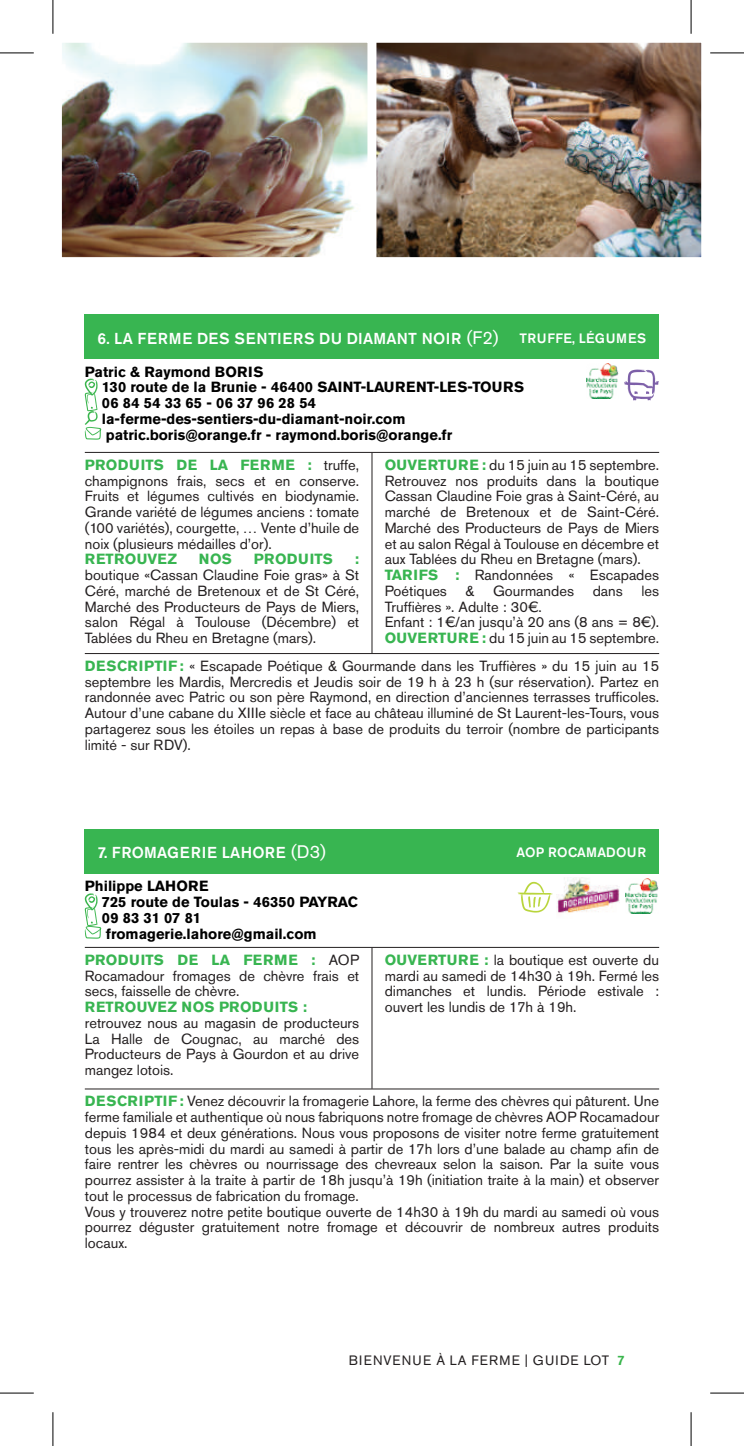
<style>
.page{position:relative;width:744px;height:1446px;background:#fff}
.page>*{position:absolute;margin:0;border:0;box-sizing:border-box;transform-origin:0 0}
.t1{font:500 15.75px "Akzidenz Grotesk Std";letter-spacing:.015em;color:#fff}
.t2{font:14.62px/15.8px "Akzidenz Grotesk Std";color:#231f20;text-align:justify}
.t3{font:700 14.62px/15.8px "Akzidenz Grotesk Std";color:#000}
.t4{font:700 14.62px "Akzidenz Grotesk Std";letter-spacing:.015em;color:#38b551}
.t5{font:13.5px "Akzidenz Grotesk Std";letter-spacing:.095em;color:#231f20}
.t6{font:500 13.5px "Akzidenz Grotesk Std";letter-spacing:.055em;color:#fff}
.t7{font:500 13.5px "Akzidenz Grotesk Std";letter-spacing:.025em;color:#fff}
.s1{font-weight:400;font-size:18px}
.s2{font-weight:700;color:#38b551}
.s3{font-weight:500;color:#39b54c}
</style>
<div class="page">
<img style="left:376px;top:44px;width:324px;height:212px">
<div style="left:363px;top:34px;width:347px;height:232px;border:9px solid #fff"></div>
<img style="left:63px;top:44px;width:303px;height:212px">
<div style="left:53px;top:34px;width:323px;height:232px;border:9px solid #fff"></div>
<div style="left:85px;top:314px;width:574px;height:45px;background:#38b551"></div>
<hr style="left:371px;top:452px;width:1px;height:201px;background:#231f20">
<hr style="left:85px;top:452px;width:287px;height:1px;background:#231f20">
<hr style="left:372px;top:452px;width:287px;height:1px;background:#231f20">
<hr style="left:85px;top:653px;width:287px;height:1px;background:#231f20">
<hr style="left:372px;top:653px;width:287px;height:1px;background:#231f20">
<svg style="left:85px;top:378px;width:17px;height:61px"></svg>
<svg style="left:624px;top:369px;width:35px;height:31px"></svg>
<img style="left:586px;top:364px;width:32px;height:34px">
<div style="left:85px;top:829px;width:574px;height:45px;background:#38b551"></div>
<hr style="left:371px;top:947px;width:1px;height:141px;background:#231f20">
<hr style="left:85px;top:946px;width:287px;height:1px;background:#231f20">
<hr style="left:372px;top:946px;width:287px;height:1px;background:#231f20">
<hr style="left:85px;top:1088px;width:287px;height:1px;background:#231f20">
<hr style="left:372px;top:1088px;width:287px;height:1px;background:#231f20">
<svg style="left:85px;top:893px;width:17px;height:45px"></svg>
<svg style="left:630px;top:888px;width:29px;height:26px"></svg>
<img style="left:625px;top:878px;width:33px;height:35px">
<img style="left:557px;top:877px;width:63px;height:36px">
<svg style="left:517px;top:881px;width:35px;height:31px"></svg>
<hr style="left:0;top:52px;width:34px;height:1px;background:#000">
<hr style="left:710px;top:52px;width:34px;height:1px;background:#000">
<hr style="left:0;top:1392px;width:34px;height:1px;background:#000">
<hr style="left:710px;top:1392px;width:34px;height:1px;background:#000">
<hr style="left:53px;top:0;width:1px;height:34px;background:#000">
<hr style="left:53px;top:1411px;width:1px;height:34px;background:#000">
<hr style="left:690px;top:0;width:1px;height:34px;background:#000">
<hr style="left:690px;top:1411px;width:1px;height:34px;background:#000">
<p class="t1" style="left:98px;top:328px;width:402px">6. LA FERME DES SENTIERS DU DIAMANT NOIR <span class="s1">(F2)</span></p>
<p class="t3" style="left:102px;top:363px;width:424px;text-indent:-17px">Patric &amp; Raymond BORIS<br>130 route de la Brunie - 46400 SAINT-LAURENT-LES-TOURS 06 84 54 33 65 - 06 37 96 28 54 la-ferme-des-sentiers-du-diamant-noir.com patric.boris@orange.fr - raymond.boris@orange.fr</p>
<p class="t2" style="left:85px;top:456px;width:276px"><span class="s2">PRODUITS DE LA FERME :</span> truffe, champignons frais, secs et en conserve.<br>Fruits et légumes cultivés en biodynamie.<br>Grande variété de légumes anciens : tomate (100 variétés), courgette, … Vente d’huile de noix (plusieurs médailles d’or).</p>
<p class="t4" style="left:85px;top:550px;width:94px">RETROUVEZ</p>
<p class="t4" style="left:199px;top:550px;width:35px">NOS</p>
<p class="t4" style="left:254px;top:550px;width:81px">PRODUITS</p>
<p class="t4" style="left:355px;top:550px;width:6px">:</p>
<p class="t2" style="left:85px;top:567px;width:276px">boutique «Cassan Claudine Foie gras» à St Céré, marché de Bretenoux et de St Céré, Marché des Producteurs de Pays de Miers, salon Régal à Toulouse (Décembre) et Tablées du Rheu en Bretagne (mars).</p>
<p class="t6" style="left:519px;top:330px;width:128px">TRUFFE, LÉGUMES</p>
<p class="t2" style="left:385px;top:456px;width:276px;text-align:left"><span class="s2">OUVERTURE :</span> du 15 juin au 15 septembre.<br>Retrouvez nos produits dans la boutique Cassan Claudine Foie gras à Saint-Céré, au marché de Bretenoux et de Saint-Céré.<br>Marché des Producteurs de Pays de Miers et au salon Régal à Toulouse en décembre et aux Tablées du Rheu en Bretagne (mars).<br><span class="s2">TARIFS :</span> Randonnées « Escapades Poétiques</p>
<p class="t2" style="left:465px;top:582px;width:10px">&amp;</p>
<p class="t2" style="left:493px;top:582px;width:83px">Gourmandes</p>
<p class="t2" style="left:592px;top:582px;width:32px">dans</p>
<p class="t2" style="left:641px;top:582px;width:19px">les</p>
<p class="t2" style="left:385px;top:598px;width:276px;text-align:left">Truffières ». Adulte : 30€.<br>Enfant : 1€/an jusqu’à 20 ans (8 ans = 8€).<br><span class="s2">OUVERTURE :</span> du 15 juin au 15 septembre.</p>
<p class="t2" style="left:85px;top:657px;width:576px"><span class="s2">DESCRIPTIF:</span> « Escapade Poétique &amp; Gourmande dans les Truffières » du 15 juin au 15 septembre les Mardis, Mercredis et Jeudis soir de 19 h à 23 h (sur réservation). Partez en randonnée avec Patric ou son père Raymond, en direction d’anciennes terrasses trufficoles.<br>Autour d’une cabane du XIIIe siècle et face au château illuminé de St Laurent-les-Tours, vous partagerez sous les étoiles un repas à base de produits du terroir (nombre de participants limité - sur RDV).</p>
<p class="t1" style="left:98px;top:843px;width:230px">7. FROMAGERIE LAHORE <span class="s1">(D3)</span></p>
<p class="t3" style="left:102px;top:878px;width:258px;text-indent:-17px">Philippe LAHORE<br>725 route de Toulas - 46350 PAYRAC<br>09 83 31 07 81 fromagerie.lahore@gmail.com</p>
<p class="t2" style="left:85px;top:951px;width:276px"><span class="s2">PRODUITS DE LA FERME :</span> AOP Rocamadour fromages de chèvre frais et secs, faisselle de chèvre.</p>
<p class="t4" style="left:85px;top:998px;width:224px">RETROUVEZ NOS PRODUITS :</p>
<p class="t2" style="left:85px;top:1014px;width:276px">retrouvez nous au magasin de producteurs La Halle de Cougnac, au marché des Producteurs de Pays à Gourdon et au drive mangez lotois.</p>
<p class="t7" style="left:516px;top:843px;width:131px">AOP ROCAMADOUR</p>
<p class="t2" style="left:385px;top:951px;width:276px"><span class="s2">OUVERTURE :</span> la boutique est ouverte du mardi au samedi de 14h30 à 19h. Fermé les dimanches et lundis. Période estivale : ouvert les lundis de 17h à 19h.</p>
<p class="t2" style="left:85px;top:1093px;width:576px;text-align:left"><span class="s2">DESCRIPTIF:</span> Venez découvrir la fromagerie Lahore, la ferme des chèvres qui pâturent. Une ferme familiale et authentique où nous fabriquons notre fromage de chèvres AOP Rocamadour depuis 1984 et deux générations. Nous vous proposons de visiter notre ferme gratuitement tous les après-midi du mardi au samedi à partir de 17h lors d’une balade au champ afin de faire rentrer les chèvres ou nourrissage des chevreaux selon la saison. Par la suite vous pourrez assister à la traite à partir de 18h jusqu’à 19h (initiation traite à la main) et observer tout le processus de fabrication du fromage.<br>Vous y trouverez notre petite boutique ouverte de 14h30 à 19h du mardi au samedi où vous pourrez déguster gratuitement notre fromage et découvrir de nombreux autres produits locaux.</p>
<p class="t5" style="left:349px;top:1351px;width:277px">BIENVENUE À LA FERME | GUIDE LOT <span class="s3">7</span></p>
</div>
